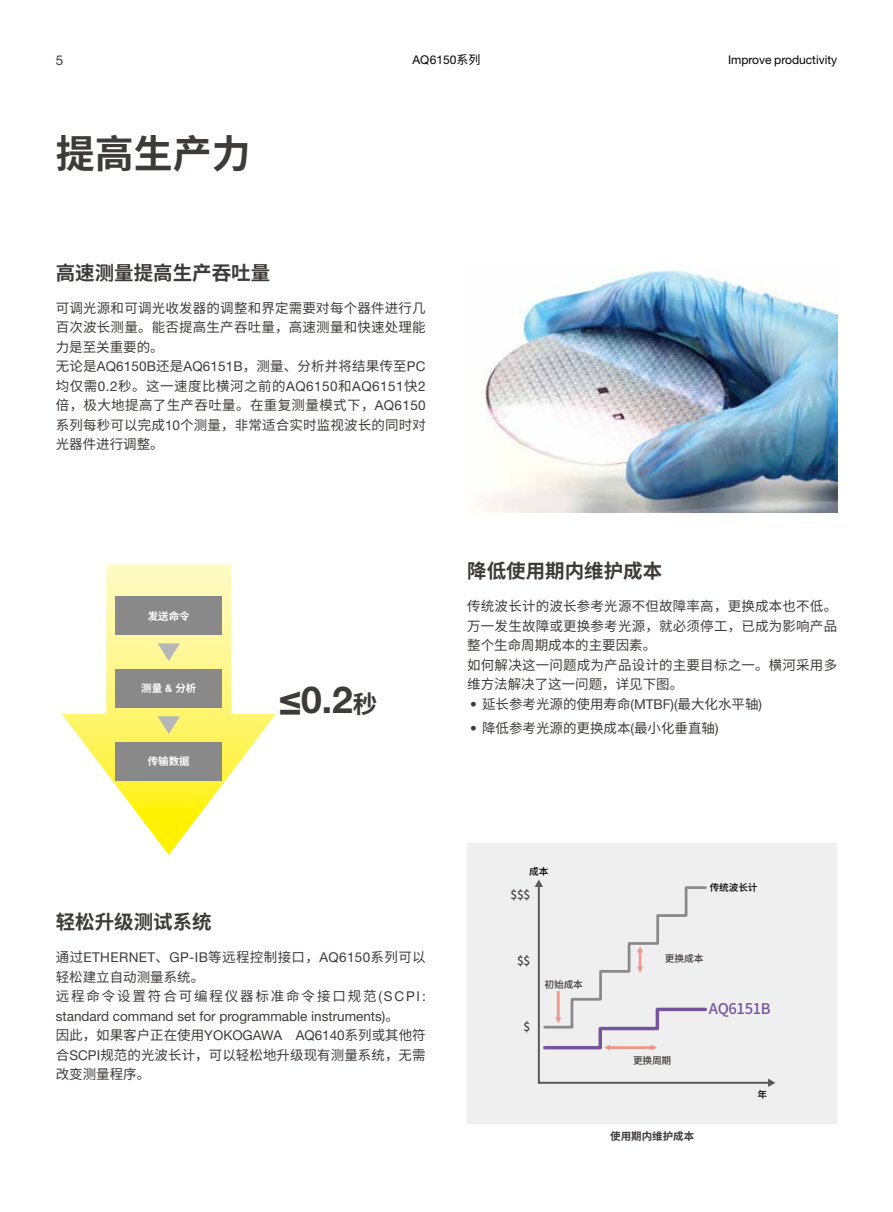
<style>
.page{position:relative;width:893px;height:1212px;background:#fff}
.page>*{position:absolute;margin:0;border:0;box-sizing:border-box;transform-origin:0 0}
.t1{font:700 39px "Noto Sans Hans";color:#3e3a39}
.t2{font:700 37.2px "Helvetica Neue LT Pro";color:#3e3a39}
.t3{font:700 19.5px "Noto Sans Hans";color:#3e3a39}
.t4{font:500 14.7px "Noto Sans Hans";letter-spacing:-.025em;color:#74559e}
.t5{font:13.5px/19.5px "Noto Sans Hans";letter-spacing:.015em;color:#3e3a39}
.t6{font:13.5px "Helvetica Neue LT Std";color:#3e3a39}
.t7{font:13.5px/19.5px "Noto Sans Hans";letter-spacing:.14em;color:#3e3a39}
.t8{font:13.5px "Helvetica Neue LT Std";letter-spacing:.03em;color:#3e3a39}
.t9{font:12px "Helvetica Neue LT Std";color:#000}
.t10{font:500 11.85px "Noto Sans Hans";color:#3e3a39}
.t11{font:700 10.5px "Noto Sans Hans";color:#fff}
.t12{font:700 10.5px "Noto Sans Hans";color:#3e3a39}
.t13{font:500 9.75px "Noto Sans Hans";letter-spacing:-.015em;color:#3e3a39}
.t14{font:500 9.75px "Noto Sans Hans";letter-spacing:-.015em;color:#000}
.s1{font-family:"Noto Sans Hans"}
.s2{font-family:"Helvetica Neue LT Std"}
.s3{font-family:"Helvetica Neue LT Pro"}
.s4{font-family:"Noto Sans Hans";font-size:24.45px}
</style>
<div class="page">
<div style="left:467px;top:842px;width:370px;height:281px;background:#efefef"></div>
<svg style="left:537px;top:1051px;width:231px;height:33px"></svg>
<svg style="left:535px;top:880px;width:173px;height:171px"></svg>
<svg style="left:768px;top:1078px;width:7px;height:9px"></svg>
<svg style="left:62px;top:564px;width:214px;height:291px"></svg>
<div style="left:116px;top:596px;width:106px;height:39px;background:#898989"></div>
<div style="left:116px;top:669px;width:106px;height:39px;background:#898989"></div>
<div style="left:116px;top:742px;width:106px;height:39px;background:#898989"></div>
<svg style="left:158px;top:643px;width:22px;height:18px"></svg>
<svg style="left:158px;top:716px;width:22px;height:18px"></svg>
<img style="left:467px;top:270px;width:370px;height:242px">
<p class="t6" style="left:56px;top:52px;width:9px">5</p>
<h1 class="t1" style="left:56px;top:132px;width:196px">提高生产力</h1>
<p class="t9" style="left:412px;top:52px;width:70px">AQ6150<span class="s1">系列</span></p>
<h3 class="t3" style="left:56px;top:262px;width:216px">高速测量提高生产吞吐量</h3>
<p class="t5" style="left:56px;top:299px;width:372px">可调光源和可调光收发器的调整和界定需要对每个器件进行几百次波长测量。能否提高生产吞吐量，高速测量和快速处理能力是至关重要的。<br>无论是<span class="s2">AQ6150B</span>还是<span class="s2">AQ6151B</span>，测量、分析并将结果传至<span class="s2">PC</span>均仅需<span class="s2">0.2</span>秒。这一速度比横河之前的<span class="s2">AQ6150</span>和<span class="s2">AQ6151</span>快<span class="s2">2</span>倍，极大地提高了生产吞吐量。在重复测量模式下，<span class="s2">AQ6150</span>系列每秒可以完成<span class="s2">10</span>个测量，非常适合实时监视波长的同时对光器件进行调整。</p>
<p class="t9" style="left:728px;top:52px;width:111px">Improve productivity</p>
<p class="t11" style="left:148px;top:610px;width:43px">发送命令</p>
<p class="t11" style="left:141px;top:683px;width:57px">测量 <span class="s3">&amp;</span> 分析</p>
<p class="t11" style="left:148px;top:755px;width:43px">传输数据</p>
<h2 class="t2" style="left:279px;top:676px;width:100px">≤0.2<span class="s4">秒</span></h2>
<h3 class="t3" style="left:56px;top:911px;width:157px">轻松升级测试系统</h3>
<p class="t8" style="left:56px;top:949px;width:371px"><span class="s1">通过</span>ETHERNET<span class="s1">、</span>GP-IB<span class="s1">等远程控制接口，</span>AQ6150<span class="s1">系列可以</span></p>
<p class="t7" style="left:56px;top:967px;width:371px">轻松建立自动测量系统。<br>远程命令设置符合可编程仪器标准命令接口规范<span class="s2">(SCPI:</span></p>
<p class="t6" style="left:56px;top:1008px;width:345px">standard command set for programmable instruments)<span class="s1">。</span></p>
<p class="t5" style="left:56px;top:1026px;width:371px;text-align:justify">因此，如果客户正在使用<span class="s2">YOKOGAWA AQ6140</span>系列或其他符合<span class="s2">SCPI</span>规范的光波长计，可以轻松地升级现有测量系统，无需改变测量程序。</p>
<h3 class="t3" style="left:467px;top:560px;width:196px">降低使用期内维护成本</h3>
<p class="t5" style="left:467px;top:597px;width:371px">传统波长计的波长参考光源不但故障率高，更换成本也不低。万一发生故障或更换参考光源，就必须停工，已成为影响产品整个生命周期成本的主要因素。<br>如何解决这一问题成为产品设计的主要目标之一。横河采用多维方法解决了这一问题，详见下图。</p>
<p class="t5" style="left:470px;top:694px;width:293px"><span class="s2">•</span> 延长参考光源的使用寿命<span class="s2">(MTBF)(</span>最大化水平轴<span class="s2">)</span></p>
<p class="t5" style="left:470px;top:718px;width:250px"><span class="s2">•</span> 降低参考光源的更换成本<span class="s2">(</span>最小化垂直轴<span class="s2">)</span></p>
<p class="t14" style="left:529px;top:866px;width:21px">成本</p>
<p class="t10" style="left:511px;top:888px;width:21px">$$$</p>
<p class="t10" style="left:517px;top:954px;width:15px">$$</p>
<p class="t10" style="left:523px;top:1020px;width:8px">$</p>
<p class="t13" style="left:545px;top:978px;width:40px">初始成本</p>
<p class="t14" style="left:710px;top:882px;width:49px">传统波长计</p>
<p class="t13" style="left:665px;top:953px;width:40px">更换成本</p>
<p class="t4" style="left:709px;top:1000px;width:63px">AQ6151B</p>
<p class="t13" style="left:633px;top:1054px;width:40px">更换周期</p>
<p class="t12" style="left:610px;top:1130px;width:85px">使用期内维护成本</p>
<p class="t14" style="left:757px;top:1088px;width:11px">年</p>
</div>
